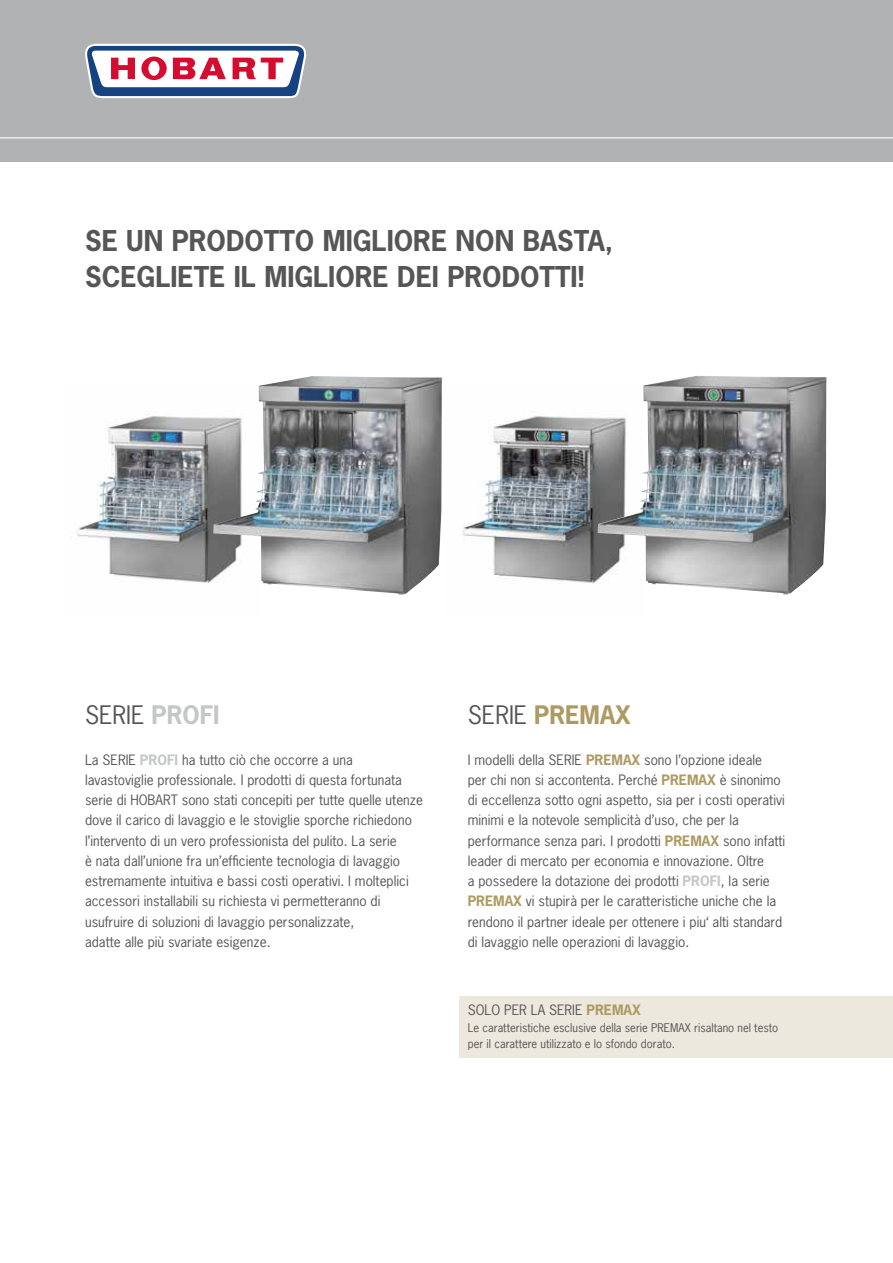
<style>
.page{position:relative;width:893px;height:1263px;background:#fff}
.page>*{position:absolute;margin:0;border:0;box-sizing:border-box;transform-origin:0 0}
.t1{font:700 27px/36px "News Gothic";color:#565656}
.t2{font:700 24px "News Gothic";color:#ae9a63}
.t3{font:24px "News Gothic";color:#565656}
.t4{font:13.5px/20.2px "News Gothic";color:#565656}
.t5{font:11.25px/16.5px "News Gothic";color:#565656}
.s1{font-weight:700;color:#c5c6c6}
.s2{font-weight:400;color:#565656}
.s3{font-weight:700;color:#ae9a63}
</style>
<div class="page">
<div style="left:0;top:0;width:893px;height:162px;background:#b1b2b3"></div>
<hr style="left:0;top:137px;width:893px;height:1px;background:#fff">
<svg style="left:85px;top:44px;width:221px;height:54px"></svg>
<div style="left:459px;top:996px;width:434px;height:61px;background:#ede8dd"></div>
<img style="left:76px;top:416px;width:137px;height:167px">
<img style="left:213px;top:376px;width:229px;height:219px">
<img style="left:462px;top:416px;width:135px;height:168px">
<img style="left:597px;top:376px;width:230px;height:219px">
<h1 class="t1" style="left:85px;top:223px;width:530px">SE UN PRODOTTO MIGLIORE NON BASTA,<br>SCEGLIETE IL MIGLIORE DEI PRODOTTI!</h1>
<h2 class="t3" style="left:85px;top:699px;width:136px">SERIE <span class="s1">PROFI</span></h2>
<p class="t4" style="left:85px;top:749px;width:340px">La SERIE <span class="s1">PROFI</span> ha tutto ciò che occorre a una lavastoviglie professionale. I prodotti di questa fortunata serie di HOBART sono stati concepiti per tutte quelle utenze dove il carico di lavaggio e le stoviglie sporche richiedono l’intervento di un vero professionista del pulito. La serie<br>è nata dall’unione fra un’efficiente tecnologia di lavaggio estremamente intuitiva e bassi costi operativi. I molteplici accessori installabili su richiesta vi permetteranno di usufruire di soluzioni di lavaggio personalizzate,<br>adatte alle più svariate esigenze.</p>
<h2 class="t2" style="left:468px;top:699px;width:164px"><span class="s2">SERIE</span> PREMAX</h2>
<p class="t4" style="left:468px;top:749px;width:319px">I modelli della SERIE <span class="s3">PREMAX</span> sono l’opzione ideale<br>per chi non si accontenta. Perché <span class="s3">PREMAX</span> è sinonimo di eccellenza sotto ogni aspetto, sia per i costi operativi minimi e la notevole semplicità d’uso, che per la performance senza pari. I prodotti <span class="s3">PREMAX</span> sono infatti leader di mercato per economia e innovazione. Oltre<br>a possedere la dotazione dei prodotti <span class="s1">PROFI</span>, la serie <span class="s3">PREMAX</span> vi stupirà per le caratteristiche uniche che la rendono il partner ideale per ottenere i piu‘ alti standard di lavaggio nelle operazioni di lavaggio.</p>
<p class="t4" style="left:468px;top:1000px;width:175px">SOLO PER LA SERIE <span class="s3">PREMAX</span></p>
<p class="t5" style="left:468px;top:1019px;width:312px">Le caratteristiche esclusive della serie PREMAX risaltano nel testo per il carattere utilizzato e lo sfondo dorato.</p>
</div>
